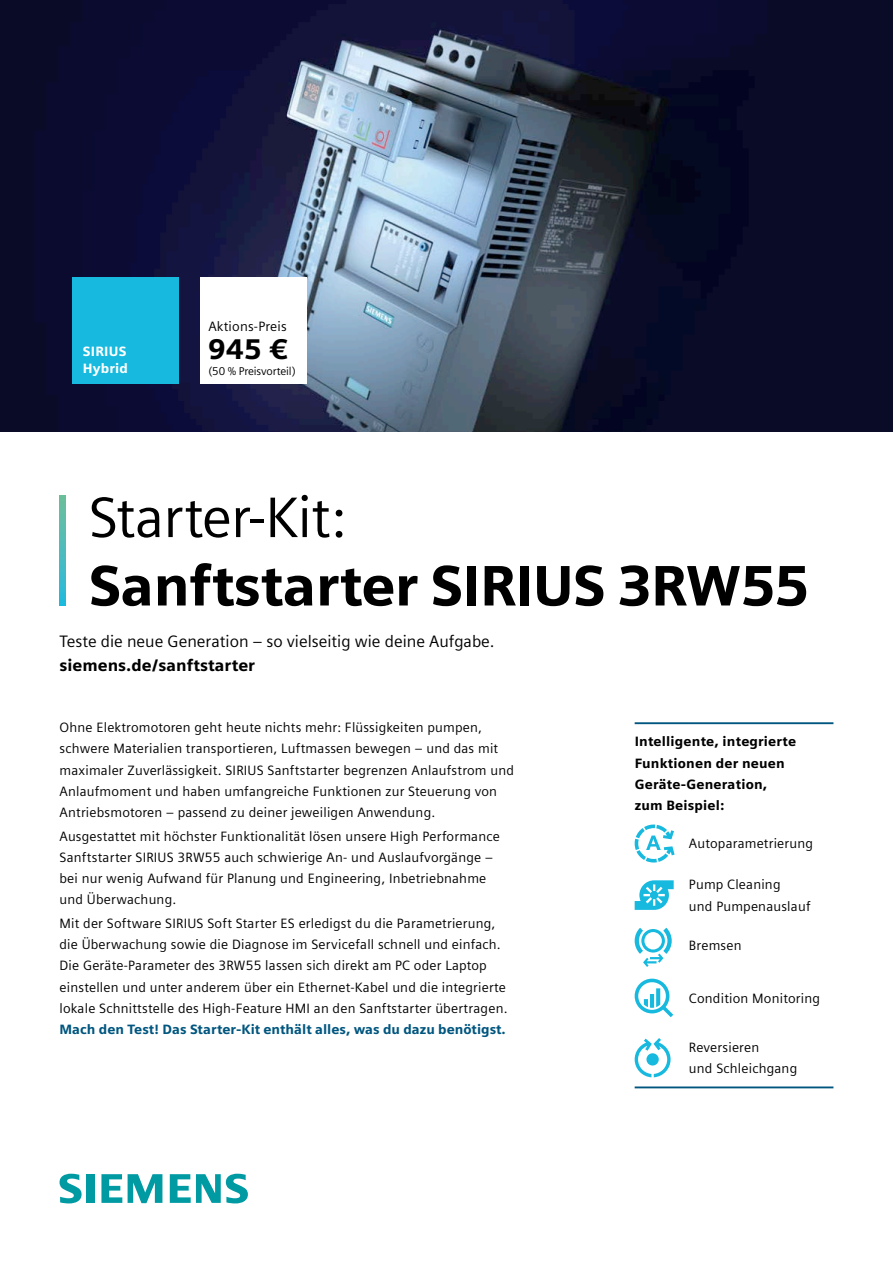
<style>
.page{position:relative;width:893px;height:1263px;background:#fff}
.page>*{position:absolute;margin:0;border:0;box-sizing:border-box;transform-origin:0 0}
.t1{font:900 57px "Siemens Sans";letter-spacing:-.015em;color:#000}
.t2{font:57px "Siemens Sans Global";letter-spacing:-.015em;color:#000}
.t3{font:900 28.5px "Siemens Sans";color:#000}
.t4{font:16.5px "Siemens Sans Global";color:#000}
.t5{font:900 16.5px "Siemens Sans";color:#000}
.t6{font:13.5px/21.3px "Siemens Sans Global";letter-spacing:.015em;color:#000}
.t7{font:900 13.5px/21.3px "Siemens Sans";letter-spacing:.015em;color:#000}
.t8{font:900 13.5px "Siemens Sans";color:#00567f}
.t9{font:900 13.5px/17.5px "Siemens Sans";letter-spacing:.015em;color:#fff}
.t10{font:11.25px "Siemens Sans Global";letter-spacing:-.01em;color:#000}
</style>
<div class="page">
<svg style="left:60px;top:1174px;width:34px;height:29px"></svg>
<svg style="left:101px;top:1174px;width:21px;height:29px"></svg>
<svg style="left:128px;top:1174px;width:34px;height:29px"></svg>
<svg style="left:170px;top:1174px;width:78px;height:29px"></svg>
<img style="left:0;top:0;width:893px;height:432px">
<div style="left:72px;top:277px;width:107px;height:107px;background:#17b9de"></div>
<svg style="left:60px;top:495px;width:5px;height:110px"></svg>
<div style="left:200px;top:277px;width:106px;height:107px;background:#fff"></div>
<hr style="left:635px;top:722px;width:54px;height:2px;background:#00567f">
<hr style="left:689px;top:722px;width:144px;height:2px;background:#00567f">
<hr style="left:635px;top:1086px;width:54px;height:2px;background:#00567f">
<hr style="left:689px;top:1086px;width:144px;height:2px;background:#00567f">
<svg style="left:635px;top:824px;width:40px;height:38px"></svg>
<svg style="left:635px;top:880px;width:39px;height:30px"></svg>
<svg style="left:635px;top:928px;width:37px;height:39px"></svg>
<svg style="left:635px;top:979px;width:38px;height:38px"></svg>
<svg style="left:635px;top:1038px;width:36px;height:39px"></svg>
<p class="t9" style="left:83px;top:342px;width:47px">SIRIUS<br>Hybrid</p>
<p class="t6" style="left:208px;top:316px;width:80px">Aktions-Preis</p>
<h2 class="t3" style="left:208px;top:333px;width:81px">945 €</h2>
<p class="t10" style="left:208px;top:363px;width:89px">(50 % Preisvorteil)</p>
<h1 class="t2" style="left:89px;top:476px;width:259px">Starter-Kit:</h1>
<h1 class="t1" style="left:89px;top:552px;width:722px">Sanftstarter SIRIUS 3RW55</h1>
<p class="t4" style="left:60px;top:629px;width:437px">Teste die neue Generation – so vielseitig wie deine Aufgabe.</p>
<p class="t5" style="left:60px;top:656px;width:197px">siemens.de/sanftstarter</p>
<p class="t6" style="left:60px;top:717px;width:456px">Ohne Elektromotoren geht heute nichts mehr: Flüssigkeiten pumpen, schwere Materialien transportieren, Luftmassen bewegen – und das mit maximaler Zuverlässigkeit. SIRIUS Sanftstarter begrenzen Anlaufstrom und Anlaufmoment und haben umfangreiche Funktionen zur Steuerung von Antriebsmotoren – passend zu deiner jeweiligen Anwendung.</p>
<p class="t6" style="left:60px;top:826px;width:442px">Ausgestattet mit höchster Funktionalität lösen unsere High Performance Sanftstarter SIRIUS 3RW55 auch schwierige An- und Auslaufvorgänge – bei nur wenig Aufwand für Planung und Engineering, Inbetriebnahme und Überwachung.</p>
<p class="t6" style="left:60px;top:913px;width:450px">Mit der Software SIRIUS Soft Starter ES erledigst du die Parametrierung, die Überwachung sowie die Diagnose im Servicefall schnell und einfach.<br>Die Geräte-Parameter des 3RW55 lassen sich direkt am PC oder Laptop einstellen und unter anderem über ein Ethernet-Kabel und die integrierte lokale Schnittstelle des High-Feature HMI an den Sanftstarter übertragen.</p>
<p class="t8" style="left:60px;top:1021px;width:448px">Mach den Test! Das Starter-Kit enthält alles, was du dazu benötigst.</p>
<p class="t7" style="left:635px;top:731px;width:163px">Intelligente, integrierte<br>Funktionen der neuen<br>Geräte-Generation, zum Beispiel:</p>
<p class="t6" style="left:689px;top:834px;width:126px">Autoparametrierung</p>
<p class="t6" style="left:689px;top:875px;width:123px">Pump Cleaning<br>und Pumpenauslauf</p>
<p class="t6" style="left:689px;top:935px;width:54px">Bremsen</p>
<p class="t6" style="left:689px;top:988px;width:133px">Condition Monitoring</p>
<p class="t6" style="left:689px;top:1037px;width:110px">Reversieren<br>und Schleichgang</p>
</div>
